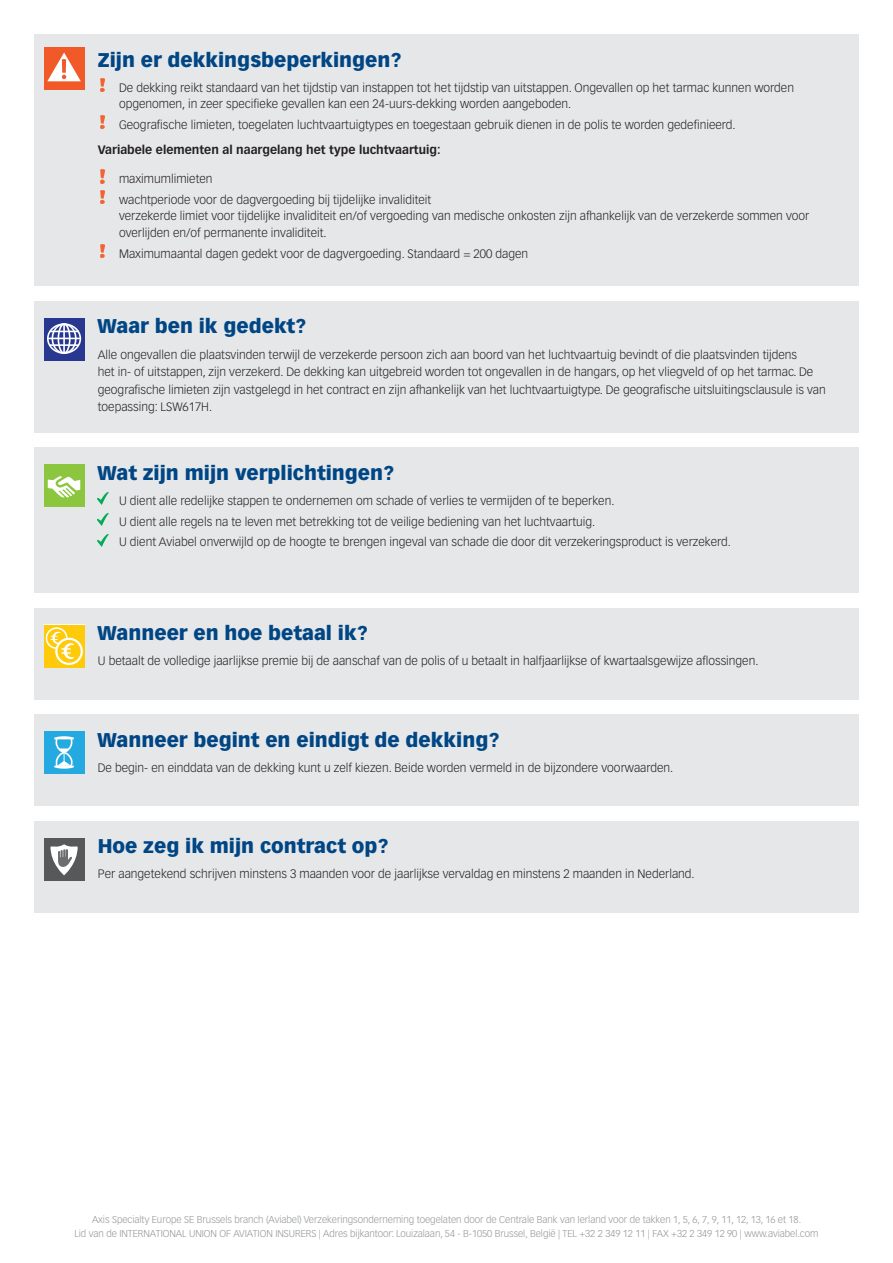
<style>
.page{position:relative;width:893px;height:1263px;background:#fff}
.page>*{position:absolute;margin:0;border:0;box-sizing:border-box;transform-origin:0 0}
.t1{font:900 19.5px "NA Vectora";letter-spacing:-.015em;color:#004684}
.t2{font:300 12px/17.2px "NA Vectora";letter-spacing:-.015em;color:#231f20}
.t3{font:700 12px "NA Vectora";letter-spacing:-.015em;color:#231f20}
.t4{font:300 9.75px/13.5px "NA Vectora";letter-spacing:-.02em;color:#939598;text-align:center}
</style>
<div class="page">
<div style="left:34px;top:301px;width:825px;height:131px;background:#e6e7e9"></div>
<svg style="left:44px;top:318px;width:41px;height:42px"></svg>
<div style="left:47px;top:323px;width:34px;height:31px;border:2px solid #fff;border-radius:50%"></div>
<div style="left:52px;top:323px;width:25px;height:31px;border:2px solid #fff;border-radius:50%"></div>
<div style="left:58px;top:323px;width:13px;height:31px;border:2px solid #fff;border-radius:50%"></div>
<hr style="left:63px;top:324px;width:2px;height:30px;background:#fff">
<svg style="left:50px;top:331px;width:29px;height:1px"></svg>
<hr style="left:50px;top:344px;width:29px;height:2px;background:#fff">
<hr style="left:48px;top:338px;width:32px;height:1px;background:#fff">
<div style="left:34px;top:608px;width:825px;height:91px;background:#e6e7e9"></div>
<div style="left:44px;top:625px;width:41px;height:42px;background:#feca0a"></div>
<div style="left:46px;top:627px;width:22px;height:22px;border:2px solid #fff;border-radius:50%"></div>
<svg style="left:56px;top:639px;width:26px;height:25px"></svg>
<div style="left:55px;top:638px;width:28px;height:27px;border:2px solid #fff;border-radius:50%"></div>
<svg style="left:50px;top:631px;width:25px;height:29px"></svg>
<div style="left:34px;top:714px;width:825px;height:92px;background:#e6e7e9"></div>
<div style="left:44px;top:731px;width:41px;height:43px;background:#24aae1"></div>
<svg style="left:54px;top:736px;width:20px;height:33px"></svg>
<div style="left:34px;top:821px;width:825px;height:91px;background:#e6e7e9"></div>
<div style="left:44px;top:838px;width:41px;height:42px;background:#57585a"></div>
<svg style="left:50px;top:844px;width:28px;height:31px"></svg>
<div style="left:34px;top:447px;width:825px;height:146px;background:#e6e7e9"></div>
<svg style="left:98px;top:493px;width:11px;height:12px"></svg>
<svg style="left:98px;top:514px;width:11px;height:11px"></svg>
<svg style="left:98px;top:534px;width:11px;height:12px"></svg>
<div style="left:44px;top:464px;width:41px;height:43px;background:#8bc63e"></div>
<svg style="left:48px;top:476px;width:33px;height:22px"></svg>
<div style="left:34px;top:34px;width:825px;height:252px;background:#e6e7e9"></div>
<img style="left:101px;top:78px;width:3px;height:14px">
<img style="left:101px;top:115px;width:3px;height:14px">
<svg style="left:101px;top:170px;width:3px;height:13px"></svg>
<img style="left:101px;top:190px;width:3px;height:14px">
<img style="left:101px;top:244px;width:3px;height:14px">
<div style="left:44px;top:47px;width:41px;height:42px;background:#f15929"></div>
<svg style="left:47px;top:53px;width:34px;height:28px"></svg>
<h1 class="t1" style="left:98px;top:47px;width:305px">Zijn er dekkingsbeperkingen?</h1>
<p class="t2" style="left:119px;top:79px;width:677px;line-height:16.5px">De dekking reikt standaard van het tijdstip van instappen tot het tijdstip van uitstappen. Ongevallen op het tarmac kunnen worden opgenomen, in zeer specifieke gevallen kan een 24-uurs-dekking worden aangeboden.</p>
<p class="t2" style="left:119px;top:116px;width:618px">Geografische limieten, toegelaten luchtvaartuigtypes en toegestaan gebruik dienen in de polis te worden gedefinieerd.</p>
<p class="t3" style="left:98px;top:142px;width:344px">Variabele elementen al naargelang het type luchtvaartuig:</p>
<p class="t2" style="left:119px;top:169px;width:314px;line-height:20.7px">maximumlimieten<br>wachtperiode voor de dagvergoeding bij tijdelijke invaliditeit</p>
<p class="t2" style="left:119px;top:208px;width:692px;line-height:16.5px">verzekerde limiet voor tijdelijke invaliditeit en/of vergoeding van medische onkosten zijn afhankelijk van de verzekerde sommen voor overlijden en/of permanente invaliditeit.</p>
<p class="t2" style="left:119px;top:245px;width:411px">Maximumaantal dagen gedekt voor de dagvergoeding. Standaard = 200 dagen</p>
<h1 class="t1" style="left:97px;top:314px;width:211px">Waar ben ik gedekt?</h1>
<p class="t2" style="left:98px;top:346px;width:730px">Alle ongevallen die plaatsvinden terwijl de verzekerde persoon zich aan boord van het luchtvaartuig bevindt of die plaatsvinden tijdens<br>het in- of uitstappen, zijn verzekerd. De dekking kan uitgebreid worden tot ongevallen in de hangars, op het vliegveld of op het tarmac. De geografische limieten zijn vastgelegd in het contract en zijn afhankelijk van het luchtvaartuigtype. De geografische uitsluitingsclausule is van toepassing: LSW617H.</p>
<h1 class="t1" style="left:97px;top:461px;width:299px">Wat zijn mijn verplichtingen?</h1>
<p class="t2" style="left:119px;top:490px;width:614px;line-height:20.7px">U dient alle redelijke stappen te ondernemen om schade of verlies te vermijden of te beperken.<br>U dient alle regels na te leven met betrekking tot de veilige bediening van het luchtvaartuig.<br>U dient Aviabel onverwijld op de hoogte te brengen ingeval van schade die door dit verzekeringsproduct is verzekerd.</p>
<h1 class="t1" style="left:97px;top:621px;width:272px">Wanneer en hoe betaal ik?</h1>
<p class="t2" style="left:98px;top:652px;width:662px">U betaalt de volledige jaarlijkse premie bij de aanschaf van de polis of u betaalt in halfjaarlijkse of kwartaalsgewijze aflossingen.</p>
<h1 class="t1" style="left:97px;top:727px;width:404px">Wanneer begint en eindigt de dekking?</h1>
<p class="t2" style="left:98px;top:759px;width:577px">De begin- en einddata van de dekking kunt u zelf kiezen. Beide worden vermeld in de bijzondere voorwaarden.</p>
<h1 class="t1" style="left:98px;top:834px;width:292px">Hoe zeg ik mijn contract op?</h1>
<p class="t2" style="left:98px;top:865px;width:599px">Per aangetekend schrijven minstens 3 maanden voor de jaarlijkse vervaldag en minstens 2 maanden in Nederland.</p>
<p class="t4" style="left:74px;top:1213px;width:746px">Axis Specialty Europe SE Brussels branch (Aviabel) Verzekeringsonderneming toegelaten door de Centrale Bank van Ierland voor de takken 1, 5, 6, 7, 9, 11, 12, 13, 16 et 18.<br>Lid van de INTERNATIONAL UNION OF AVIATION INSURERS | Adres bijkantoor: Louizalaan, 54 - B-1050 Brussel, België | TEL +32 2 349 12 11 | FAX +32 2 349 12 90 | www.aviabel.com</p>
</div>
